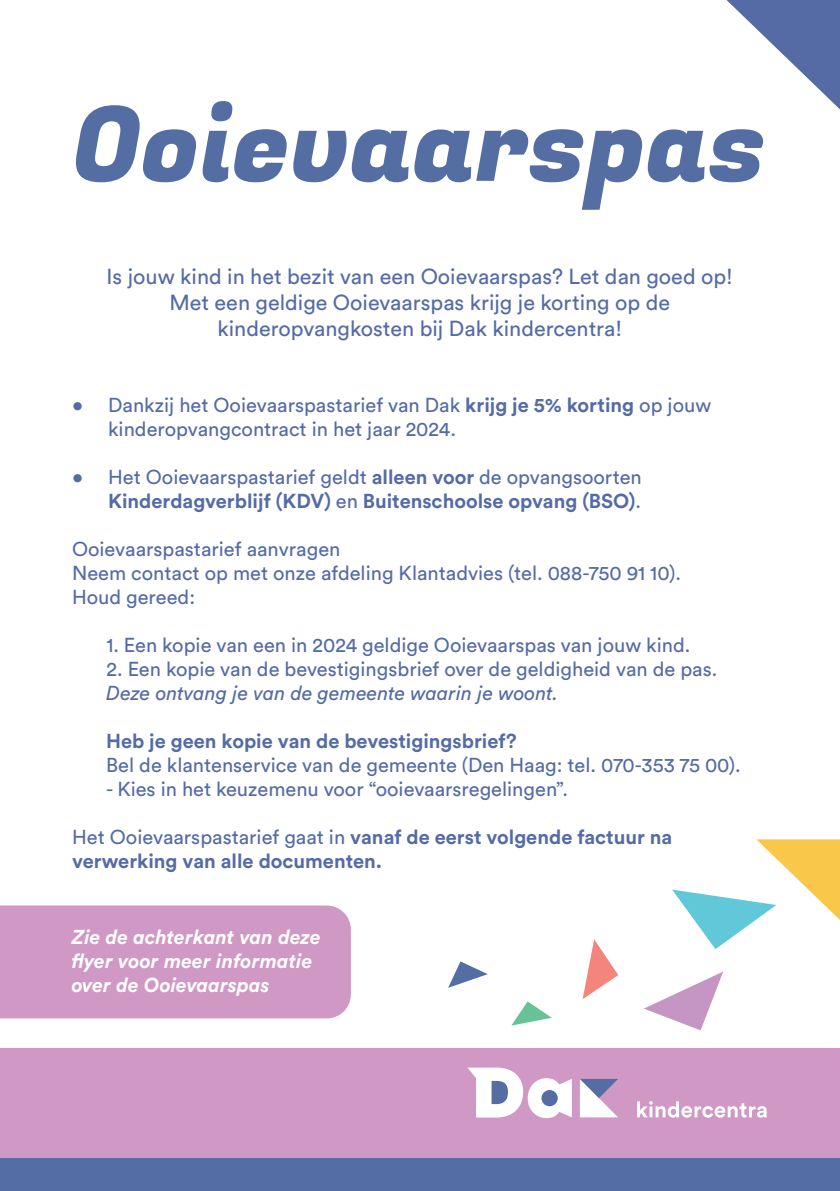
<style>
.page{position:relative;width:840px;height:1191px;background:#fff}
.page>*{position:absolute;margin:0;border:0;box-sizing:border-box;transform-origin:0 0}
.t1{font:104px "Fugaz One";color:#546da3}
.t2{font:21.6px/25.8px "Circular Std";color:#546ba6;text-align:center}
.t3{font:20px/24px "Circular Std";color:#546ba6}
.t4{font:700 20px/24px "Circular Std";color:#546ba6;text-align:right}
.t5{font:italic 700 20px/24px "Circular Std";color:#fff}
.t6{font:italic 20px "Circular Std";color:#546ba6}
.s1{font-weight:700}
.s2{font-weight:400}
</style>
<div class="page">
<div style="left:0;top:1048px;width:839px;height:123px;background:#d098c4"></div>
<div style="left:0;top:1158px;width:839px;height:33px;background:#546da3"></div>
<svg style="left:580px;top:1079px;width:37px;height:38px"></svg>
<svg style="left:467px;top:1067px;width:104px;height:51px"></svg>
<div style="left:541px;top:1089px;width:16px;height:17px;background:#546da3;border-radius:50%"></div>
<svg style="left:637px;top:1101px;width:129px;height:16px"></svg>
<div style="left:0;top:905px;width:350px;height:113px;background:#d098c4"></div>
<svg style="left:582px;top:939px;width:36px;height:60px"></svg>
<svg style="left:512px;top:1001px;width:39px;height:24px"></svg>
<svg style="left:672px;top:839px;width:167px;height:110px"></svg>
<svg style="left:644px;top:972px;width:78px;height:58px"></svg>
<svg style="left:448px;top:961px;width:39px;height:26px"></svg>
<svg style="left:726px;top:0;width:113px;height:109px"></svg>
<h1 class="t1" style="left:72px;top:72px;width:695px">Ooievaarspas</h1>
<p class="t2" style="left:106px;top:264px;width:627px">Is jouw kind in het bezit van een Ooievaarspas? Let dan goed op!<br>Met een geldige Ooievaarspas krijg je korting op de kinderopvangkosten bij Dak kindercentra!</p>
<p class="t3" style="left:108px;top:392px;width:604px;text-indent:-36px">• Dankzij het Ooievaarspastarief van Dak <span class="s1">krijg je 5% korting</span> op jouw kinderopvangcontract in het jaar 2024.</p>
<p class="t4" style="left:72px;top:464px;width:571px"><span class="s2">• Het Ooievaarspastarief geldt</span> alleen voor <span class="s2">de opvangsoorten<br></span>Kinderdagverblijf (KDV) <span class="s2">en</span> Buitenschoolse opvang (BSO)<span class="s2">.</span></p>
<p class="t3" style="left:72px;top:536px;width:610px">Ooievaarspastarief aanvragen<br>Neem contact op met onze afdeling Klantadvies (tel. 088-750 91 10).<br>Houd gereed:</p>
<p class="t3" style="left:106px;top:632px;width:585px">1. Een kopie van een in 2024 geldige Ooievaarspas van jouw kind.</p>
<p class="t3" style="left:106px;top:656px;width:612px">2. Een kopie van de bevestigingsbrief over de geldigheid van de pas.</p>
<p class="t6" style="left:106px;top:680px;width:453px">Deze ontvang je van de gemeente waarin je woont.</p>
<p class="t4" style="left:106px;top:728px;width:412px">Heb je geen kopie van de bevestigingsbrief?</p>
<p class="t3" style="left:106px;top:752px;width:635px">Bel de klantenservice van de gemeente (Den Haag: tel. 070-353 75 00).</p>
<p class="t3" style="left:106px;top:776px;width:463px">- Kies in het keuzemenu voor “ooievaarsregelingen”.</p>
<p class="t4" style="left:72px;top:824px;width:601px;text-align:left"><span class="s2">Het Ooievaarspastarief gaat in</span> vanaf de eerst volgende factuur na verwerking van alle documenten.</p>
<p class="t5" style="left:72px;top:924px;width:251px">Zie de achterkant van deze flyer voor meer informatie over de Ooievaarspas</p>
</div>
